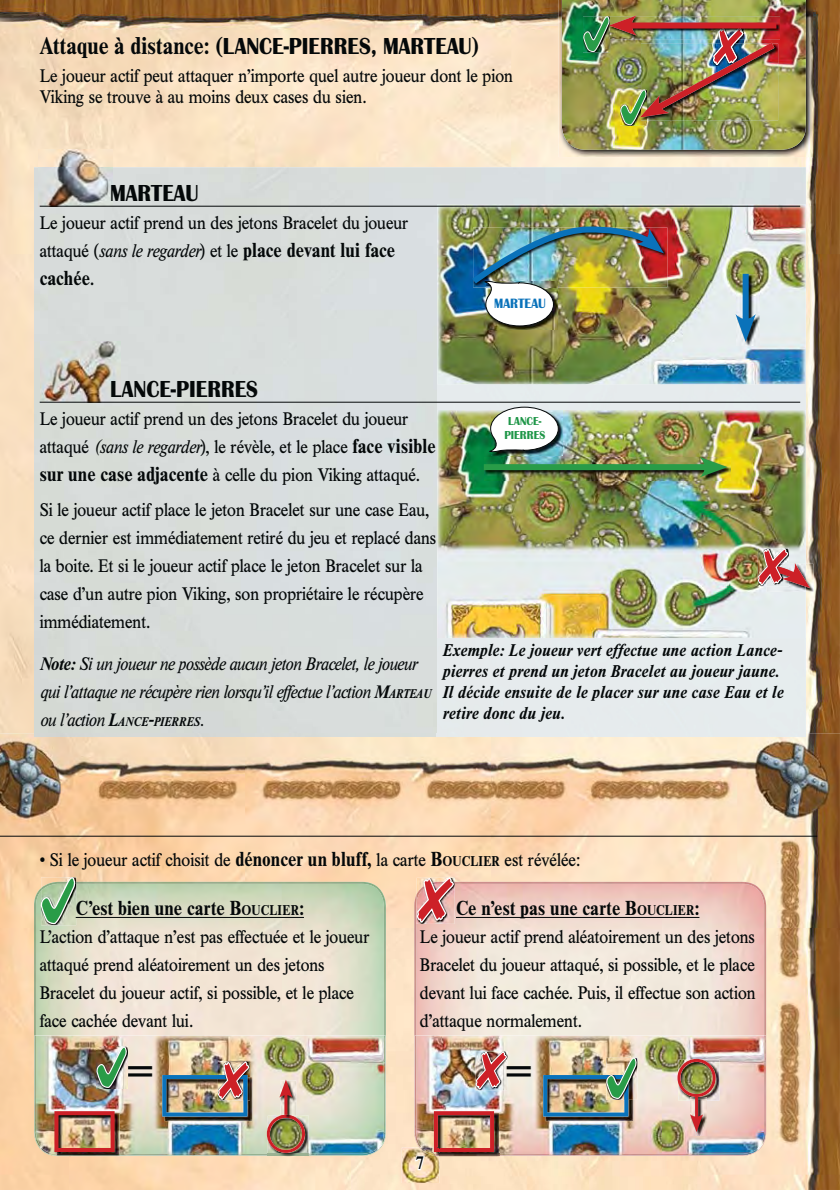
<style>
.page{position:relative;width:840px;height:1190px;background:#fff}
.page>*{position:absolute;margin:0;border:0;box-sizing:border-box;transform-origin:0 0}
.t1{font:italic 700 40px "Times BQ";color:#040809;scale:.9 1}
.t2{font:italic 700 40px "Times BQ";color:#010202;scale:.9 1}
.t3{font:700 24px "Britannic T";color:#040809;scale:.9 1}
.t4{font:700 20px/28px "Times BQ";letter-spacing:.015em;color:#040809;scale:.9 1}
.t5{font:18px/28px "Times BQ";color:#040809;scale:.9 1}
.t6{font:italic 18px/28px "Times BQ";letter-spacing:-.015em;color:#040809;scale:.9 1}
.t7{font:700 18px "Times BQ";color:#040809;scale:.9 1}
.t8{font:italic 700 17px/21px "Times BQ";letter-spacing:.02em;color:#040809;scale:.9 1}
.t9{font:700 14px "Britannic T";color:#0a72ba;scale:.9 1}
.t10{font:700 12px/14px "Britannic T";color:#1f9648;text-align:center;scale:.9 1}
.s1{font-family:"Times BQ"}
.s2{font-weight:400;font-size:18px}
.s3{font-weight:400;font-style:italic;font-size:18px}
.s4{font-weight:400}
.s5{font-style:italic}
.s6{font-weight:700;font-size:20px}
.s7{font-weight:700}
.s8{font-weight:700;font-size:12.6px}
.s9{font-weight:700;font-size:14px}
.s10{font-style:inherit}
.s11{font-size:14px}
</style>
<div class="page">
<img style="left:0;top:0;width:839px;height:733px">
<img style="left:0;top:733px;width:839px;height:196px">
<div style="left:350px;top:929px;width:69px;height:261px;background:#fde4c6"></div>
<img style="left:700px;top:929px;width:139px;height:261px">
<div style="left:34px;top:167px;width:771px;height:566px;background:#d9dddc"></div>
<img style="left:34px;top:733px;width:402px;height:3px">
<div style="left:436px;top:205px;width:369px;height:531px;background:#e6ebed"></div>
<img style="left:414px;top:882px;width:351px;height:274px">
<img style="left:34px;top:882px;width:351px;height:274px">
<img style="left:45px;top:1151px;width:326px;height:3px">
<img style="left:308px;top:1152px;width:63px;height:3px">
<img style="left:128px;top:1067px;width:24px;height:10px">
<img style="left:414px;top:1035px;width:351px;height:120px">
<img style="left:507px;top:1067px;width:23px;height:10px">
<img style="left:437px;top:205px;width:368px;height:179px">
<img style="left:437px;top:410px;width:368px;height:228px">
<svg style="left:40px;top:876px;width:36px;height:49px;background:#99bb92"></svg>
<img style="left:416px;top:923px;width:38px;height:1px">
<svg style="left:415px;top:876px;width:39px;height:47px;background:#d88985"></svg>
<img style="left:736px;top:275px;width:23px;height:71px">
<div style="left:742px;top:274px;width:6px;height:51px;background:#0a72ba"></div>
<svg style="left:735px;top:314px;width:20px;height:28px"></svg>
<img style="left:663px;top:227px;width:4px;height:60px">
<img style="left:809px;top:564px;width:4px;height:28px">
<svg style="left:756px;top:548px;width:53px;height:44px;background:#ca9794"></svg>
<img style="left:38px;top:150px;width:74px;height:56px">
<img style="left:40px;top:341px;width:81px;height:61px">
<img style="left:558px;top:0;width:254px;height:157px">
<img style="left:561px;top:0;width:244px;height:150px">
<hr style="left:76px;top:917px;width:228px;height:1px;background:#040809">
<hr style="left:455px;top:917px;width:244px;height:1px;background:#040809">
<hr style="left:40px;top:402px;width:759px;height:1px;background:#040809">
<hr style="left:0;top:836px;width:816px;height:1px;background:#040809">
<hr style="left:40px;top:206px;width:759px;height:1px;background:#040809">
<img style="left:484px;top:458px;width:246px;height:23px">
<div style="left:483px;top:464px;width:227px;height:6px;background:#299c48"></div>
<svg style="left:699px;top:457px;width:28px;height:20px"></svg>
<img style="left:486px;top:326px;width:71px;height:4px">
<img style="left:468px;top:222px;width:195px;height:104px">
<img style="left:491px;top:408px;width:71px;height:48px">
<svg style="left:489px;top:407px;width:69px;height:46px"></svg>
<img style="left:164px;top:1077px;width:88px;height:44px">
<img style="left:545px;top:1117px;width:88px;height:4px">
<img style="left:56px;top:1113px;width:63px;height:44px">
<img style="left:56px;top:1154px;width:63px;height:1px">
<div style="left:54px;top:1111px;width:60px;height:41px;border:4px solid #cd2027"></div>
<img style="left:494px;top:1113px;width:4px;height:44px">
<img style="left:636px;top:1058px;width:1px;height:42px">
<img style="left:543px;top:1057px;width:93px;height:60px">
<svg style="left:95px;top:1045px;width:32px;height:44px"></svg>
<img style="left:162px;top:1061px;width:88px;height:56px">
<svg style="left:474px;top:1050px;width:33px;height:40px"></svg>
<img style="left:267px;top:1116px;width:41px;height:41px">
<img style="left:267px;top:1154px;width:41px;height:1px">
<svg style="left:267px;top:1115px;width:38px;height:38px"></svg>
<img style="left:678px;top:1060px;width:41px;height:41px">
<svg style="left:677px;top:1059px;width:38px;height:38px"></svg>
<img style="left:280px;top:1081px;width:16px;height:34px">
<img style="left:280px;top:1115px;width:16px;height:4px">
<hr style="left:284px;top:1092px;width:3px;height:23px;background:#cd2027">
<svg style="left:279px;top:1080px;width:13px;height:18px"></svg>
<img style="left:690px;top:1098px;width:16px;height:38px">
<hr style="left:694px;top:1097px;width:3px;height:23px;background:#cd2027">
<svg style="left:689px;top:1114px;width:13px;height:18px"></svg>
<img style="left:401px;top:1148px;width:38px;height:35px">
<img style="left:413px;top:1111px;width:81px;height:61px">
<h2 class="t3" style="left:40px;top:37px;width:489px"><span class="s1">Attaque à distance: (</span>LANCE-PIERRES, MARTEAU<span class="s1">)</span></h2>
<p class="t5" style="left:40px;top:67px;width:527px;line-height:21px">Le joueur actif peut attaquer n’importe quel autre joueur dont le pion<br>Viking se trouve à au moins deux cases du sien.</p>
<h2 class="t3" style="left:110px;top:184px;width:100px">MARTEAU</h2>
<p class="t5" style="left:40px;top:211px;width:411px">Le joueur actif prend un des jetons Bracelet du joueur</p>
<p class="t4" style="left:40px;top:238px;width:396px"><span class="s2">attaqué (</span><span class="s3">sans le regarder</span><span class="s2">) et le</span> place devant lui face cachée<span class="s4">.</span></p>
<h2 class="t3" style="left:110px;top:380px;width:166px">LANCE-PIERRES</h2>
<p class="t5" style="left:40px;top:407px;width:441px">Le joueur actif prend un des jetons Bracelet du joueur attaqué <span class="s5">(sans le regarder</span>), le révèle, et le place <span class="s6">face visible sur une case adjacente</span> à celle du pion Viking attaqué.</p>
<p class="t5" style="left:40px;top:498px;width:442px">Si le joueur actif place le jeton Bracelet sur une case Eau, ce dernier est immédiatement retiré du jeu et replacé dans la boite. Et si le joueur actif place le jeton Bracelet sur la case d’un autre pion Viking, son propriétaire le récupère immédiatement.</p>
<p class="t9" style="left:494px;top:298px;width:59px">MARTEAU</p>
<p class="t10" style="left:504px;top:415px;width:47px">LANCE-<br>PIERRES</p>
<p class="t6" style="left:40px;top:652px;width:436px"><span class="s7">Note:</span> Si un joueur ne possède aucun jeton Bracelet, le joueur qui l’attaque ne récupère rien lorsqu’il effectue l’action <span class="s7">M</span><span class="s8">ARTEAU </span>ou l’action <span class="s7">L</span><span class="s8">ANCE</span><span class="s7">-</span><span class="s8">PIERRES</span>.</p>
<p class="t8" style="left:442px;top:641px;width:379px">Exemple: Le joueur vert effectue une action Lance&shy;pierres et prend un jeton Bracelet au joueur jaune.<br>Il décide ensuite de le placer sur une case Eau et le retire donc du jeu.</p>
<p class="t5" style="left:40px;top:848px;width:602px">• Si le joueur actif choisit de <span class="s6">dénoncer un bluff,</span> la carte <span class="s6">B</span><span class="s9">OUCLIER</span> est révélée:</p>
<p class="t4" style="left:76px;top:896px;width:255px">C’est bien une carte <span class="s10">B</span><span class="s11">OUCLIER</span>:</p>
<p class="t5" style="left:40px;top:925px;width:368px">L’action d’attaque n’est pas effectuée et le joueur attaqué prend aléatoirement un des jetons Bracelet du joueur actif, si possible, et le place face cachée devant lui.</p>
<h1 class="t1" style="left:126px;top:1054px;width:28px">=</h1>
<p class="t4" style="left:455px;top:896px;width:272px">Ce n’est pas une carte <span class="s10">B</span><span class="s11">OUCLIER</span>:</p>
<p class="t5" style="left:419px;top:925px;width:374px;text-align:justify">Le joueur actif prend aléatoirement un des jetons Bracelet du joueur attaqué, si possible, et le place devant lui face cachée. Puis, il effectue son action d’attaque normalement.</p>
<p class="t7" style="left:416px;top:1156px;width:10px">7</p>
<h1 class="t2" style="left:505px;top:1054px;width:28px">=</h1>
</div>
